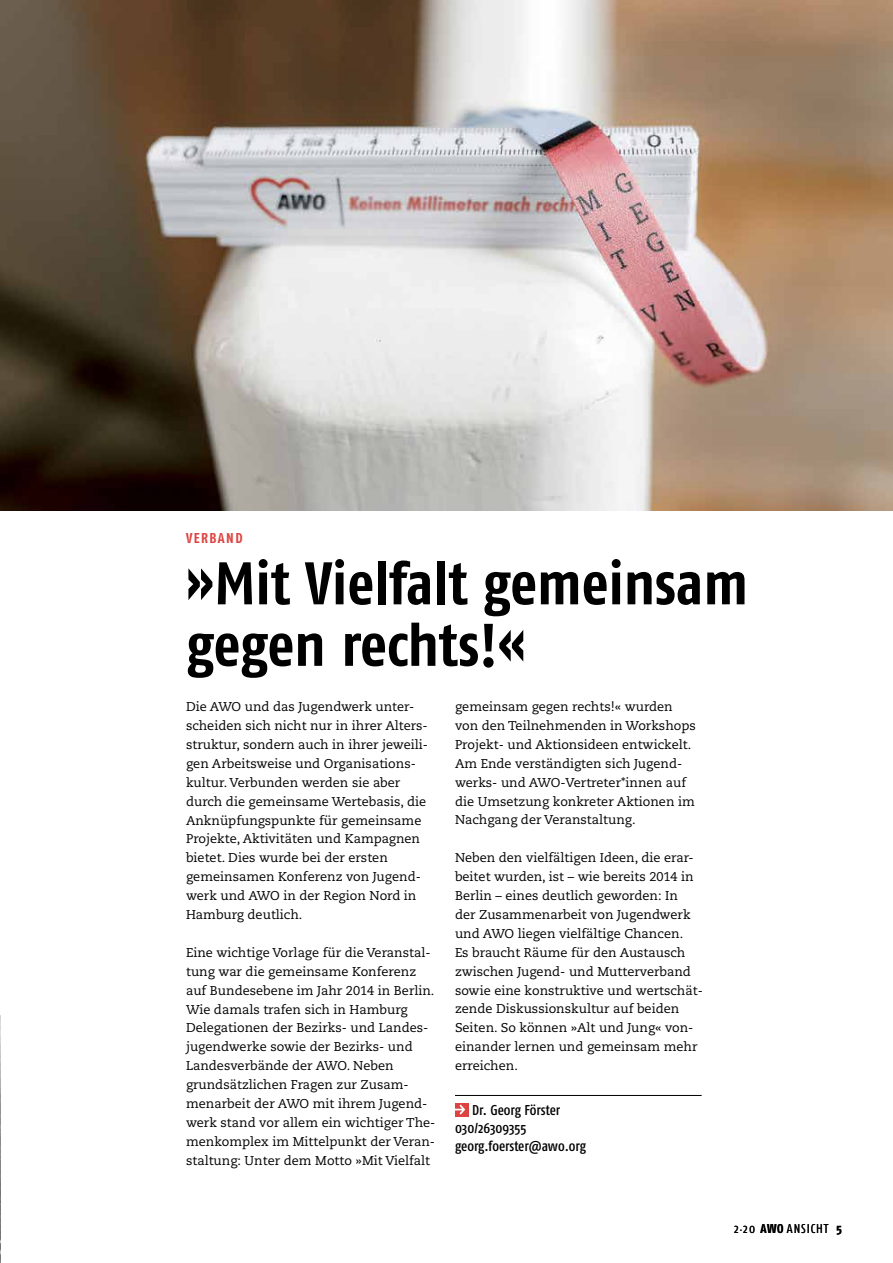
<style>
.page{position:relative;width:893px;height:1263px;background:#fff}
.page>*{position:absolute;margin:0;border:0;box-sizing:border-box;transform-origin:0 0}
.t1{font:700 60px/61.5px "Fago Co";color:#000}
.t2{font:14.25px/18px "Fago Co Med";color:#000}
.t3{font:700 14.25px "Fago Co";letter-spacing:.1em;color:#dc4341}
.t4{font:12.75px/18.9px "Caecilia";color:#000}
.t5{font:12.75px "Fago Co";letter-spacing:.07em;color:#000}
.s1{font-size:7.5px}
.s2{font-weight:700}
</style>
<div class="page">
<svg style="left:0;top:1015px;width:1px;height:248px"></svg>
<img style="left:0;top:0;width:893px;height:510px">
<hr style="left:455px;top:1095px;width:247px;height:1px;background:#000">
<div style="left:455px;top:1103px;width:13px;height:13px;background:#dc4341"></div>
<svg style="left:455px;top:1104px;width:10px;height:10px"></svg>
<p class="t3" style="left:186px;top:529px;width:58px">VERBAND</p>
<h1 class="t1" style="left:186px;top:552px;width:564px">»Mit Vielfalt gemeinsam gegen rechts!«</h1>
<p class="t4" style="left:186px;top:697px;width:244px">Die AWO und das Jugendwerk unter&shy;scheiden sich nicht nur in ihrer Alters&shy;struktur, sondern auch in ihrer jeweili&shy;gen Arbeitsweise und Organisations&shy;kultur. Verbunden werden sie aber durch die gemeinsame Wertebasis, die Anknüpfungspunkte für gemeinsame Projekte, Aktivitäten und Kampagnen bietet. Dies wurde bei der ersten gemeinsamen Konferenz von Jugend&shy;werk und AWO in der Region Nord in Hamburg deutlich.</p>
<p class="t4" style="left:186px;top:943px;width:251px">Eine wichtige Vorlage für die Veranstal&shy;tung war die gemeinsame Konferenz auf Bundesebene im Jahr 2014 in Berlin.<br>Wie damals trafen sich in Hamburg Delegationen der Bezirks- und Landes&shy;jugendwerke sowie der Bezirks- und Landesverbände der AWO. Neben grundsätzlichen Fragen zur Zusam&shy;menarbeit der AWO mit ihrem Jugend&shy;werk stand vor allem ein wichtiger The&shy;menkomplex im Mittelpunkt der Veran&shy;staltung: Unter dem Motto »Mit Vielfalt</p>
<p class="t4" style="left:455px;top:697px;width:242px">gemeinsam gegen rechts!« wurden von den Teilnehmenden in Workshops Projekt- und Aktionsideen entwickelt.<br>Am Ende verständigten sich Jugend&shy;werks- und AWO-Vertreter*innen auf die Umsetzung konkreter Aktionen im Nachgang der Veranstaltung.</p>
<p class="t4" style="left:455px;top:849px;width:249px">Neben den vielfältigen Ideen, die erar&shy;beitet wurden, ist – wie bereits 2014 in Berlin – eines deutlich geworden: In<br>der Zusammenarbeit von Jugendwerk und AWO liegen vielfältige Chancen.<br>Es braucht Räume für den Austausch zwischen Jugend- und Mutterverband sowie eine konstruktive und wertschät&shy;zende Diskussionskultur auf beiden Seiten. So können »Alt und Jung« von&shy;einander lernen und gemeinsam mehr erreichen.</p>
<p class="t2" style="left:455px;top:1100px;width:133px;text-indent:17px">Dr. Georg Förster<br>030/26309355 georg.foerster@awo.org</p>
<p class="t5" style="left:734px;top:1221px;width:109px">2<span class="s1">•</span>20 <span class="s2">AWO</span> ANSICHT <span class="s2">5</span></p>
</div>
